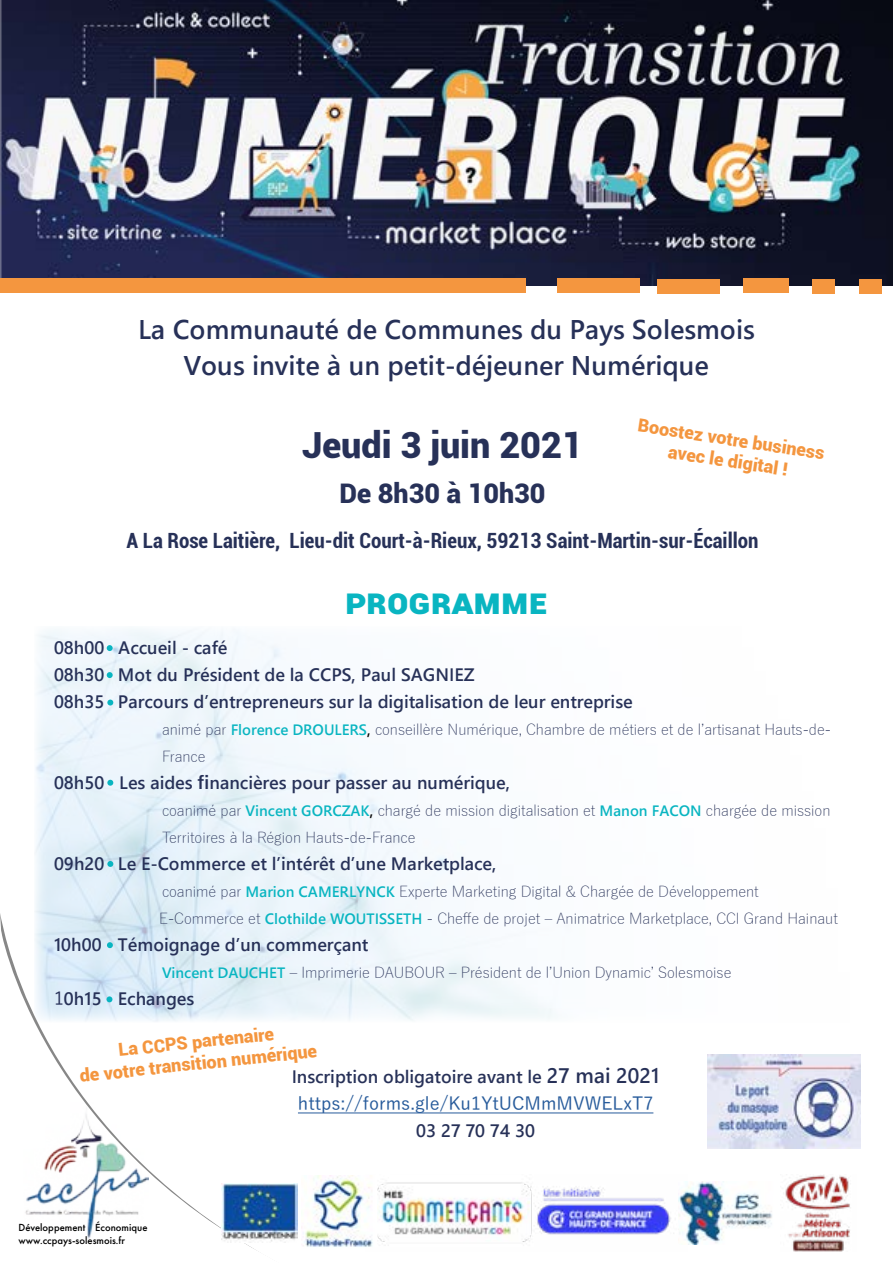
<style>
.page{position:relative;width:893px;height:1263px;background:#fff}
.page>*{position:absolute;margin:0;border:0;box-sizing:border-box;transform-origin:0 0}
.t1{font:900 36px "Roboto";color:#273158}
.t2{font:900 36px "Roboto";color:#09b5c1}
.t3{font:700 27px/36px "Yu Gothic UI";color:#273158;text-align:center}
.t4{font:900 27px "Roboto";color:#273158}
.t5{font:700 condensed 21px "Roboto";color:#273158}
.t6{font:700 18px/27px "Yu Gothic UI";color:#273158}
.t7{font:900 18px/21.6px "Roboto";color:#f4963f;text-align:center}
.t8{font:500 18px "Yu Go";color:#275b9b}
.t9{font:300 15px/27px "Yu Gothic";color:#273158}
.t10{font:500 10.65px/12.9px "Futura PT";color:#000}
.s1{font-family:"Yu Gothic UI";font-weight:700;color:#09b5c1}
.s2{font-family:"Yu Gothic UI";font-weight:600;color:#000}
.s3{font-family:"Yu Go";font-weight:500}
.s4{font-size:21px}
</style>
<div class="page">
<img style="left:377px;top:1182px;width:294px;height:60px">
<img style="left:35px;top:629px;width:518px;height:392px">
<img style="left:0;top:0;width:893px;height:286px">
<svg style="left:0;top:913px;width:298px;height:13px;background:#e0eef6"></svg>
<svg style="left:0;top:926px;width:298px;height:326px"></svg>
<img style="left:23px;top:1102px;width:125px;height:136px">
<div style="left:0;top:278px;width:526px;height:15px;background:#f4963f"></div>
<div style="left:557px;top:279px;width:82px;height:14px;background:#f4963f"></div>
<div style="left:657px;top:279px;width:62px;height:14px;background:#f4963f"></div>
<div style="left:743px;top:279px;width:45px;height:14px;background:#f4963f"></div>
<div style="left:812px;top:279px;width:23px;height:14px;background:#f4963f"></div>
<div style="left:859px;top:279px;width:23px;height:14px;background:#f4963f"></div>
<img style="left:222px;top:1184px;width:75px;height:58px">
<img style="left:301px;top:1175px;width:72px;height:72px">
<hr style="left:298px;top:1112px;width:355px;height:1px;background:#275b9b">
<img style="left:678px;top:1181px;width:94px;height:64px">
<svg style="left:107px;top:645px;width:6px;height:6px"></svg>
<svg style="left:107px;top:672px;width:6px;height:6px"></svg>
<svg style="left:107px;top:699px;width:6px;height:6px"></svg>
<svg style="left:107px;top:780px;width:6px;height:6px"></svg>
<svg style="left:107px;top:861px;width:6px;height:6px"></svg>
<svg style="left:107px;top:942px;width:6px;height:6px"></svg>
<svg style="left:107px;top:996px;width:5px;height:6px"></svg>
<img style="left:707px;top:1054px;width:154px;height:94px">
<img style="left:785px;top:1175px;width:66px;height:76px">
<h2 class="t3" style="left:138px;top:312px;width:618px">La Communauté de Communes du Pays Solesmois<br>Vous invite à un petit-déjeuner Numérique</h2>
<p class="t7" style="left:639px;top:414px;width:190px;rotate:8deg">Boostez votre business avec le digital !</p>
<h1 class="t1" style="left:302px;top:419px;width:282px">Jeudi 3 juin 2021</h1>
<h2 class="t4" style="left:339px;top:474px;width:207px">De 8h30 à 10h30</h2>
<h3 class="t5" style="left:126px;top:526px;width:634px">A La Rose Laitière, Lieu-dit Court-à-Rieux, 59213 Saint-Martin-sur-Écaillon</h3>
<h1 class="t2" style="left:345px;top:576px;width:204px">programme</h1>
<p class="t6" style="left:54px;top:634px;width:580px">08h00 Accueil - café<br>08h30 Mot du Président de la CCPS, Paul SAGNIEZ<br>08h35 Parcours d’entrepreneurs sur la digitalisation de leur entreprise</p>
<p class="t9" style="left:162px;top:714px;width:670px">animé par <span class="s1">Florence DROULERS</span><span class="s2">,</span> conseillère Numérique, Chambre de métiers et de l’artisanat Hauts-de-<br>France</p>
<p class="t6" style="left:54px;top:769px;width:458px">08h50 Les aides financières pour passer au numérique,</p>
<p class="t9" style="left:162px;top:795px;width:670px">coanimé par <span class="s1">Vincent GORCZAK</span><span class="s2">,</span> chargé de mission digitalisation et <span class="s1">Manon FACON</span> chargée de mission<br>Territoires à la Région Hauts-de-France</p>
<p class="t6" style="left:54px;top:850px;width:444px">09h20 Le E-Commerce et l’intérêt d’une Marketplace,</p>
<p class="t9" style="left:159px;top:876px;width:680px">coanimé par <span class="s1">Marion CAMERLYNCK</span> Experte Marketing Digital &amp; Chargée de Développement<br>E-Commerce et <span class="s1">Clothilde WOUTISSETH</span> - Cheffe de projet – Animatrice Marketplace, CCI Grand Hainaut</p>
<p class="t6" style="left:54px;top:931px;width:316px">10h00 Témoignage d’un commerçant</p>
<p class="t9" style="left:162px;top:957px;width:571px"><span class="s1">Vincent DAUCHET</span> – Imprimerie DAUBOUR – Président de l’Union Dynamic’ Solesmoise</p>
<p class="t6" style="left:54px;top:985px;width:142px"><span class="s3">1</span>0h15 Echanges</p>
<p class="t7" style="left:76px;top:1043px;width:240px;rotate:-6deg">La CCPS partenaire<br>de votre transition numérique</p>
<p class="t6" style="left:292px;top:1064px;width:369px">Inscription obligatoire avant le <span class="s4">27 mai 2021</span></p>
<p class="t8" style="left:298px;top:1087px;width:357px">https://forms.gle/Ku1YtUCMmMVWELxT7</p>
<p class="t6" style="left:416px;top:1118px;width:121px">03 27 70 74 30</p>
<p class="t10" style="left:19px;top:1221px;width:130px">Développement Économique www.ccpays-solesmois.fr</p>
</div>
